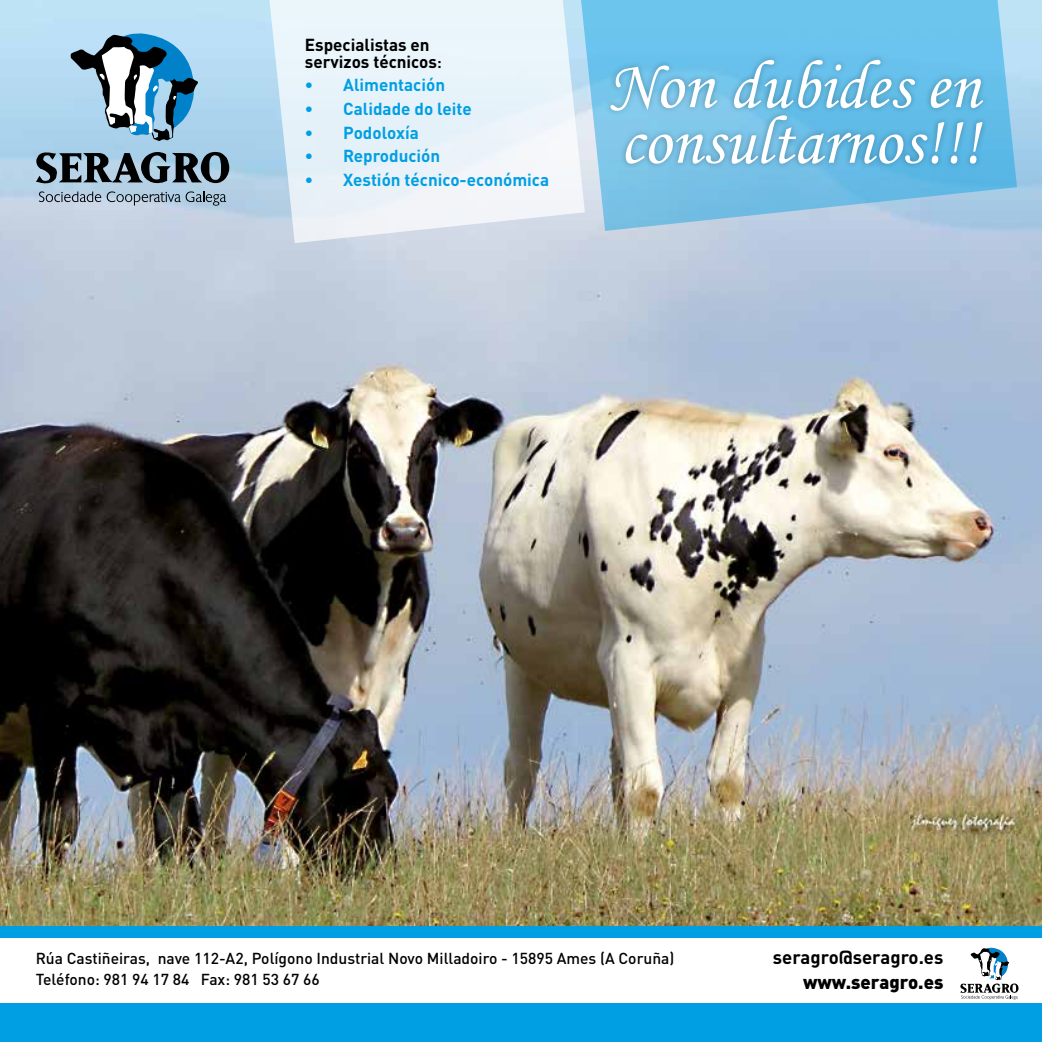
<style>
.page{position:relative;width:1042px;height:1042px;background:#fff}
.page>*{position:absolute;margin:0;border:0;box-sizing:border-box;transform-origin:0 0}
.t1{font:68.77px/55.6px "Monotype Corsiva";color:#fff}
.t2{font:900 18.72px "DIN Pro";color:#000}
.t3{font:700 18.72px "DIN Pro";color:#000}
.t4{font:700 17.15px "DIN Pro";color:#009fe3}
.t5{font:700 17.15px/17.2px "DIN Pro";color:#000}
.t6{font:500 15.75px/21px "DIN Pro";color:#000}
.s1{font-weight:500}
.s2{font-family:"Univers LT Std";font-weight:700;font-stretch:condensed;font-size:17.5px;color:#087}
</style>
<div class="page">
<img style="left:0;top:0;width:1042px;height:926px">
<div style="left:0;top:926px;width:1042px;height:11px;background:#009fe3"></div>
<div style="left:0;top:1003px;width:1042px;height:39px;background:#009fe3"></div>
<svg style="left:960px;top:947px;width:58px;height:52px"></svg>
<svg style="left:268px;top:0;width:317px;height:243px;fill:#eaf4f9"></svg>
<svg style="left:575px;top:0;width:442px;height:231px;background:#81c6e9"></svg>
<div style="left:604px;top:54px;width:385px;height:116px;background:#000;opacity:.3"></div>
<svg style="left:70px;top:32px;width:129px;height:109px;background:#79a0b7"></svg>
<svg style="left:34px;top:148px;width:195px;height:58px;background:#7c91a0"></svg>
<p class="t5" style="left:305px;top:34px;width:139px">Especialistas en servizos técnicos<span class="s1">:</span></p>
<p class="t4" style="left:305px;top:71px;width:142px">• Alimentación</p>
<p class="t4" style="left:305px;top:95px;width:168px">• Calidade do leite</p>
<p class="t4" style="left:305px;top:118px;width:115px">• Podoloxía</p>
<p class="t4" style="left:305px;top:142px;width:137px">• Reprodución</p>
<p class="t4" style="left:305px;top:165px;width:246px">• Xestión técnico-económica</p>
<h1 class="t1" style="left:607px;top:58px;width:374px">Non dubides en consultarnos!!!</h1>
<p class="t6" style="left:36px;top:945px;width:640px">Rúa Castiñeiras, nave 112-A2, Polígono Industrial Novo Milladoiro - 15895 Ames (A Coruña)<br>Teléfono: 981 94 17 84 Fax: 981 53 67 66</p>
<p class="t3" style="left:773px;top:941px;width:172px">seragro@seragro.es</p>
<p class="t2" style="left:803px;top:966px;width:176px">www.seragro.es<span class="s2">––––</span></p>
</div>
